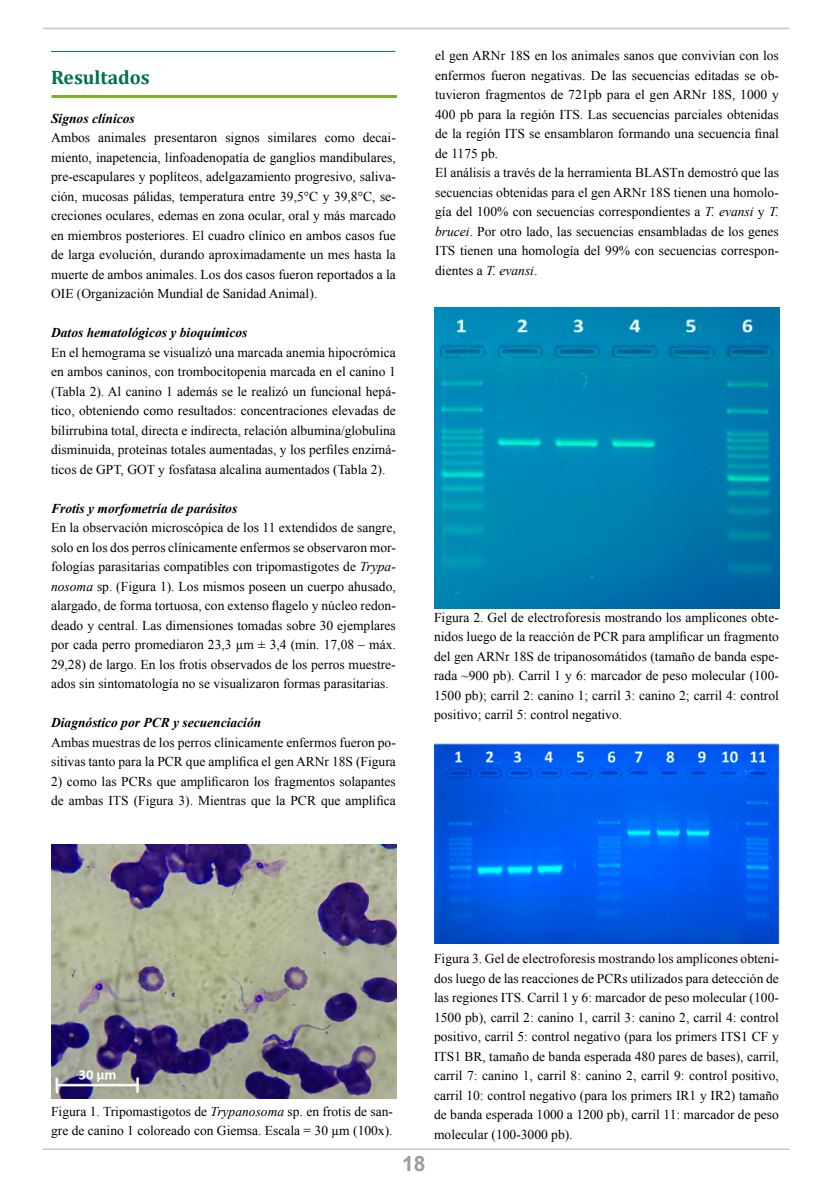
<style>
.page{position:relative;width:830px;height:1191px;background:#fff}
.page>*{position:absolute;margin:0;border:0;box-sizing:border-box;transform-origin:0 0}
.t1{font:700 21px "Arial";color:#9c9ba0}
.t2{font:700 19.5px "Cambria";color:#00714c}
.t3{font:13.5px/19.5px "Times New Roman";color:#000;text-align:justify}
.t4{font:italic 700 13.5px "Times New Roman";color:#000}
.s1{color:#1d1d1d}
.s2{font-style:italic}
</style>
<div class="page">
<hr style="left:43px;top:28px;width:746px;height:1px;background:#c3c5ca">
<hr style="left:43px;top:1148px;width:746px;height:2px;background:#c3c5ca">
<hr style="left:51px;top:95px;width:345px;height:3px;background:#7eb21f">
<hr style="left:51px;top:51px;width:344px;height:1px;background:#00714c">
<img style="left:51px;top:844px;width:345px;height:254px">
<img style="left:434px;top:307px;width:345px;height:301px">
<img style="left:434px;top:743px;width:345px;height:200px">
<h2 class="t2" style="left:51px;top:63px;width:100px">Resultados</h2>
<p class="t4" style="left:51px;top:109px;width:85px">Signos clínicos</p>
<p class="t3" style="left:51px;top:128px;width:346px">Ambos animales presentaron signos similares como decai&shy;miento, inapetencia, linfoadenopatía de ganglios mandibulares, pre-escapulares y poplíteos, adelgazamiento progresivo, saliva&shy;ción, mucosas pálidas, temperatura entre 39,5°C y 39,8°C, se&shy;creciones oculares, edemas en zona ocular, oral y más marcado en miembros posteriores. El cuadro clínico en ambos casos fue de larga evolución, durando aproximadamente un mes hasta la muerte de ambos animales. Los dos casos fueron reportados a la OIE <span class="s1">(</span>Organización Mundial de Sanidad Animal).</p>
<p class="t4" style="left:51px;top:323px;width:198px">Datos hematológicos y bioquímicos</p>
<p class="t3" style="left:51px;top:342px;width:346px">En el hemograma se visualizó una marcada anemia hipocrómica en ambos caninos, con trombocitopenia marcada en el canino 1 (Tabla 2). Al canino 1 además se le realizó un funcional hepá&shy;tico, obteniendo como resultados: concentraciones elevadas de bilirrubina total, directa e indirecta, relación albumina/globulina disminuida, proteínas totales aumentadas, y los perfiles enzimá&shy;ticos de GPT, GOT y fosfatasa alcalina aumentados (Tabla 2).</p>
<p class="t4" style="left:51px;top:499px;width:188px">Frotis y morfometría de parásitos</p>
<p class="t3" style="left:51px;top:518px;width:346px">En la observación microscópica de los 11 extendidos de sangre, solo en los dos perros clínicamente enfermos se observaron mor&shy;fologías parasitarias compatibles con tripomastigotes de <span class="s2">Trypa&shy;nosoma</span> sp. (Figura 1). Los mismos poseen un cuerpo ahusado, alargado, de forma tortuosa, con extenso flagelo y núcleo redon&shy;deado y central. Las dimensiones tomadas sobre 30 ejemplares por cada perro promediaron 23,3 µm ± 3,4 (min. 17,08 – máx.<br>29,28) de largo. En los frotis observados de los perros muestre&shy;ados sin sintomatología no se visualizaron formas parasitarias.</p>
<p class="t4" style="left:51px;top:713px;width:212px">Diagnóstico por PCR y secuenciación</p>
<p class="t3" style="left:51px;top:732px;width:346px">Ambas muestras de los perros clínicamente enfermos fueron po&shy;sitivas tanto para la PCR que amplifica el gen ARNr 18S (Figura</p>
<p class="t3" style="left:51px;top:771px;width:346px">2) como las PCRs que amplificaron los fragmentos solapantes de ambas ITS (Figura 3). Mientras que la PCR que amplifica</p>
<p class="t3" style="left:435px;top:46px;width:345px;text-align:left">el gen ARNr 18S en los animales sanos que convivían con los enfermos fueron negativas. De las secuencias editadas se ob&shy;tuvieron fragmentos de 721pb para el gen ARNr 18S, 1000 y 400 pb para la región ITS. Las secuencias parciales obtenidas de la región ITS se ensamblaron formando una secuencia final de 1175 pb.<br>El análisis a través de la herramienta BLASTn demostró que las secuencias obtenidas para el gen ARNr 18S tienen una homolo&shy;gía del 100% con secuencias correspondientes a <span class="s2">T. evansi</span> y <span class="s2">T. brucei</span>. Por otro lado, las secuencias ensambladas de los genes ITS tienen una homología del 99% con secuencias correspon&shy;dientes a <span class="s2">T. evansi</span>.</p>
<p class="t3" style="left:434px;top:607px;width:346px">Figura 2. Gel de electroforesis mostrando los amplicones obte&shy;nidos luego de la reacción de PCR para amplificar un fragmento del gen ARNr 18S de tripanosomátidos (tamaño de banda espe&shy;rada ~900 pb). Carril 1 y 6: marcador de peso molecular (100- 1500 pb); carril 2: canino 1; carril 3: canino 2; carril 4: control positivo; carril 5: control negativo.</p>
<p class="t3" style="left:51px;top:1101px;width:343px">Figura 1. Tripomastigotos de <span class="s2">Trypanosoma</span> sp. en frotis de san&shy;gre de canino 1 coloreado con Giemsa. Escala = 30 µm (100x).</p>
<h1 class="t1" style="left:402px;top:1149px;width:25px">18</h1>
<p class="t3" style="left:434px;top:948px;width:346px">Figura 3. Gel de electroforesis mostrando los amplicones obteni&shy;dos luego de las reacciones de PCRs utilizados para detección de las regiones ITS. Carril 1 y 6: marcador de peso molecular (100- 1500 pb), carril 2: canino 1, carril 3: canino 2, carril 4: control positivo, carril 5: control negativo (para los primers ITS1 CF y ITS1 BR, tamaño de banda esperada 480 pares de bases), carril, carril 7: canino 1, carril 8: canino 2, carril 9: control positivo, carril 10: control negativo (para los primers IR1 y IR2) tamaño de banda esperada 1000 a 1200 pb), carril 11: marcador de peso molecular (100-3000 pb).</p>
</div>
